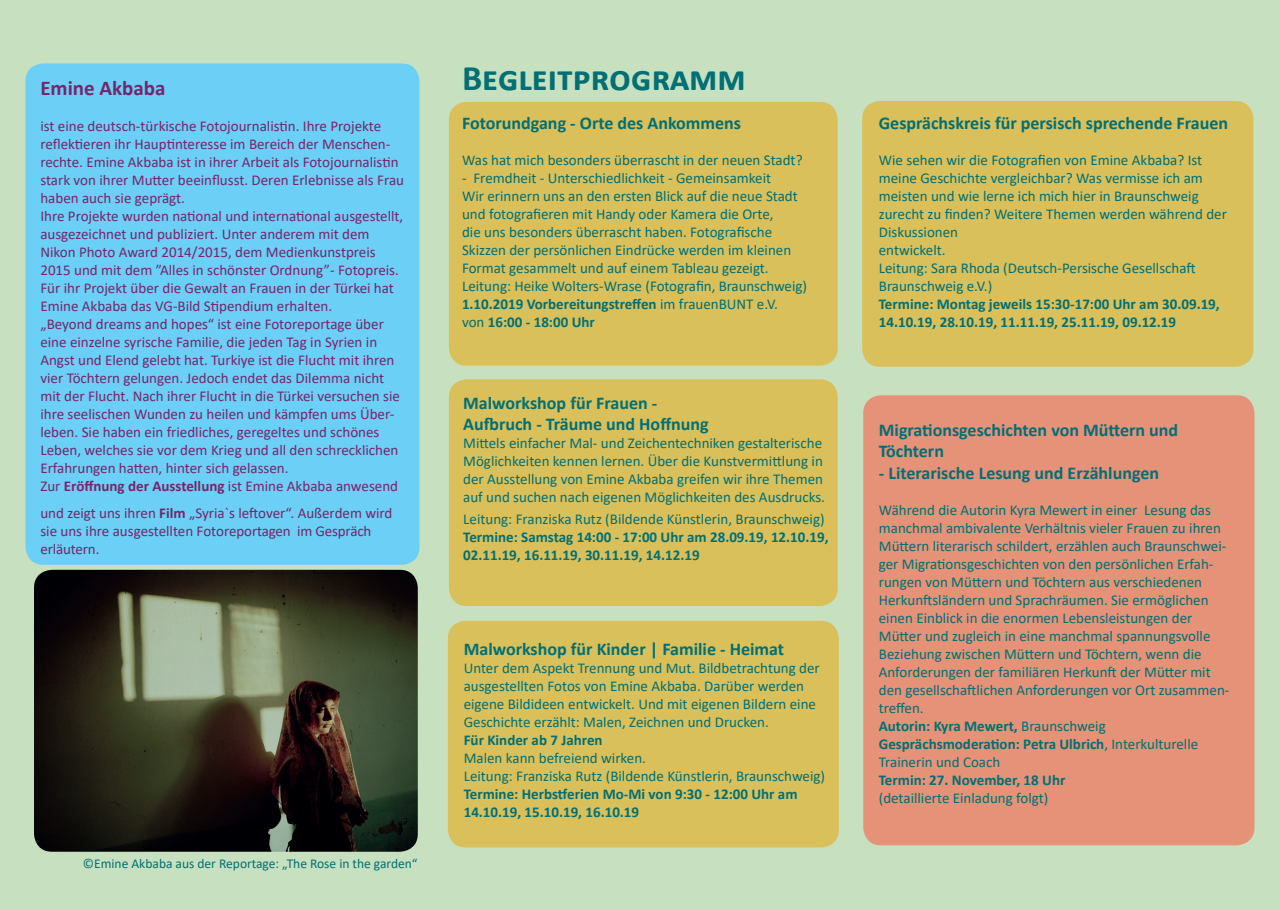
<style>
.page{position:relative;width:1280px;height:910px;background:#c7e0bf}
.page>*{position:absolute;margin:0;border:0;box-sizing:border-box;transform-origin:0 0}
.t1{font:700 36px "Calibri";color:#016f74}
.t2{font:700 21px "Calibri";color:#75266a}
.t3{font:700 18px/21.6px "Calibri";color:#016f74}
.t4{font:15px/18px "Calibri";color:#016f74}
.t5{font:15px/18px "Calibri";color:#75266a}
.t6{font:700 15px/18px "Calibri";color:#016f74}
.t7{font:13.5px "Calibri";color:#016f74}
.s1{font-weight:700}
</style>
<div class="page">
<div style="left:26px;top:63px;width:393px;height:502px;background:#6bcff6;border-radius:18px"></div>
<div style="left:449px;top:102px;width:389px;height:264px;background:#d9c05b;border-radius:18px"></div>
<div style="left:862px;top:101px;width:391px;height:266px;background:#d9c05b;border-radius:18px"></div>
<div style="left:448px;top:621px;width:391px;height:226px;background:#d9c05b;border-radius:18px"></div>
<div style="left:863px;top:395px;width:391px;height:450px;background:#e59279;border-radius:18px"></div>
<div style="left:449px;top:379px;width:389px;height:227px;background:#d9c05b;border-radius:18px"></div>
<img style="left:34px;top:570px;width:384px;height:282px">
<h2 class="t2" style="left:40px;top:73px;width:127px">Emine Akbaba</h2>
<p class="t5" style="left:40px;top:117px;width:365px">ist eine deutsch-türkische Fotojournalistin. Ihre Projekte reflektieren ihr Hauptinteresse im Bereich der Menschen&shy;rechte. Emine Akbaba ist in ihrer Arbeit als Fotojournalistin stark von ihrer Mutter beeinflusst. Deren Erlebnisse als Frau haben auch sie geprägt.<br>Ihre Projekte wurden national und international ausgestellt, ausgezeichnet und publiziert. Unter anderem mit dem Nikon Photo Award 2014/2015, dem Medienkunstpreis 2015 und mit dem ”Alles in schönster Ordnung”- Fotopreis.<br>Für ihr Projekt über die Gewalt an Frauen in der Türkei hat Emine Akbaba das VG-Bild Stipendium erhalten.<br>„Beyond dreams and hopes“ ist eine Fotoreportage über eine einzelne syrische Familie, die jeden Tag in Syrien in Angst und Elend gelebt hat. Turkiye ist die Flucht mit ihren vier Töchtern gelungen. Jedoch endet das Dilemma nicht mit der Flucht. Nach ihrer Flucht in die Türkei versuchen sie ihre seelischen Wunden zu heilen und kämpfen ums Über&shy;leben. Sie haben ein friedliches, geregeltes und schönes Leben, welches sie vor dem Krieg und all den schrecklichen Erfahrungen hatten, hinter sich gelassen.<br>Zur <span class="s1">Eröffnung der Ausstellung</span> ist Emine Akbaba anwesend</p>
<p class="t5" style="left:40px;top:504px;width:354px">und zeigt uns ihren <span class="s1">Film</span> „Syria`s leftover“. Außerdem wird sie uns ihre ausgestellten Fotoreportagen im Gespräch erläutern.</p>
<p class="t7" style="left:83px;top:854px;width:336px">©Emine Akbaba aus der Reportage: „The Rose in the garden“</p>
<h1 class="t1" style="left:462px;top:52px;width:285px">Begleitprogramm</h1>
<p class="t3" style="left:462px;top:112px;width:281px">Fotorundgang - Orte des Ankommens</p>
<p class="t4" style="left:462px;top:151px;width:342px">Was hat mich besonders überrascht in der neuen Stadt?</p>
<p class="t4" style="left:462px;top:169px;width:346px">- Fremdheit - Unterschiedlichkeit - Gemeinsamkeit<br>Wir erinnern uns an den ersten Blick auf die neue Stadt und fotografieren mit Handy oder Kamera die Orte,<br>die uns besonders überrascht haben. Fotografische Skizzen der persönlichen Eindrücke werden im kleinen Format gesammelt und auf einem Tableau gezeigt.<br>Leitung: Heike Wolters-Wrase (Fotografin, Braunschweig)<br><span class="s1">1.10.2019 Vorbereitungstreffen</span> im frauenBUNT e.V.<br>von <span class="s1">16:00 - 18:00 Uhr</span></p>
<p class="t3" style="left:463px;top:392px;width:247px">Malworkshop für Frauen -<br>Aufbruch - Träume und Hoffnung</p>
<p class="t4" style="left:463px;top:434px;width:363px">Mittels einfacher Mal- und Zeichentechniken gestalterische Möglichkeiten kennen lernen. Über die Kunstvermittlung in der Ausstellung von Emine Akbaba greifen wir ihre Themen auf und suchen nach eigenen Möglichkeiten des Ausdrucks.</p>
<p class="t4" style="left:463px;top:510px;width:363px">Leitung: Franziska Rutz (Bildende Künstlerin, Braunschweig)</p>
<p class="t6" style="left:463px;top:528px;width:367px">Termine: Samstag 14:00 - 17:00 Uhr am 28.09.19, 12.10.19,<br>02.11.19, 16.11.19, 30.11.19, 14.12.19</p>
<p class="t3" style="left:464px;top:637px;width:322px">Malworkshop für Kinder | Familie - Heimat</p>
<p class="t4" style="left:464px;top:658px;width:358px">Unter dem Aspekt Trennung und Mut. Bildbetrachtung der ausgestellten Fotos von Emine Akbaba. Darüber werden eigene Bildideen entwickelt. Und mit eigenen Bildern eine Geschichte erzählt: Malen, Zeichnen und Drucken.</p>
<p class="t6" style="left:464px;top:730px;width:140px">Für Kinder ab 7 Jahren</p>
<p class="t4" style="left:464px;top:748px;width:363px">Malen kann befreiend wirken.<br>Leitung: Franziska Rutz (Bildende Künstlerin, Braunschweig)</p>
<p class="t6" style="left:464px;top:784px;width:335px">Termine: Herbstferien Mo-Mi von 9:30 - 12:00 Uhr am<br>14.10.19, 15.10.19, 16.10.19</p>
<p class="t3" style="left:879px;top:112px;width:351px">Gesprächskreis für persisch sprechende Frauen</p>
<p class="t4" style="left:879px;top:151px;width:350px">Wie sehen wir die Fotografien von Emine Akbaba? Ist meine Geschichte vergleichbar? Was vermisse ich am meisten und wie lerne ich mich hier in Braunschweig zurecht zu finden? Weitere Themen werden während der Diskussionen<br>entwickelt.<br>Leitung: Sara Rhoda (Deutsch-Persische Gesellschaft Braunschweig e.V.)</p>
<p class="t6" style="left:879px;top:295px;width:342px">Termine: Montag jeweils 15:30-17:00 Uhr am 30.09.19,<br>14.10.19, 28.10.19, 11.11.19, 25.11.19, 09.12.19</p>
<p class="t3" style="left:879px;top:418px;width:301px">Migrationsgeschichten von Müttern und<br>Töchtern</p>
<p class="t3" style="left:879px;top:462px;width:282px">- Literarische Lesung und Erzählungen</p>
<p class="t4" style="left:879px;top:500px;width:352px">Während die Autorin Kyra Mewert in einer Lesung das manchmal ambivalente Verhältnis vieler Frauen zu ihren Müttern literarisch schildert, erzählen auch Braunschwei&shy;ger Migrationsgeschichten von den persönlichen Erfah&shy;rungen von Müttern und Töchtern aus verschiedenen Herkunftsländern und Sprachräumen. Sie ermöglichen einen Einblick in die enormen Lebensleistungen der Mütter und zugleich in eine manchmal spannungsvolle Beziehung zwischen Müttern und Töchtern, wenn die Anforderungen der familiären Herkunft der Mütter mit den gesellschaftlichen Anforderungen vor Ort zusammen&shy;treffen.<br><span class="s1">Autorin: Kyra Mewert,</span> Braunschweig <span class="s1">Gesprächsmoderation: Petra Ulbrich</span>, Interkulturelle Trainerin und Coach</p>
<p class="t6" style="left:879px;top:771px;width:188px">Termin: 27. November, 18 Uhr</p>
<p class="t4" style="left:879px;top:788px;width:171px">(detaillierte Einladung folgt)</p>
</div>
